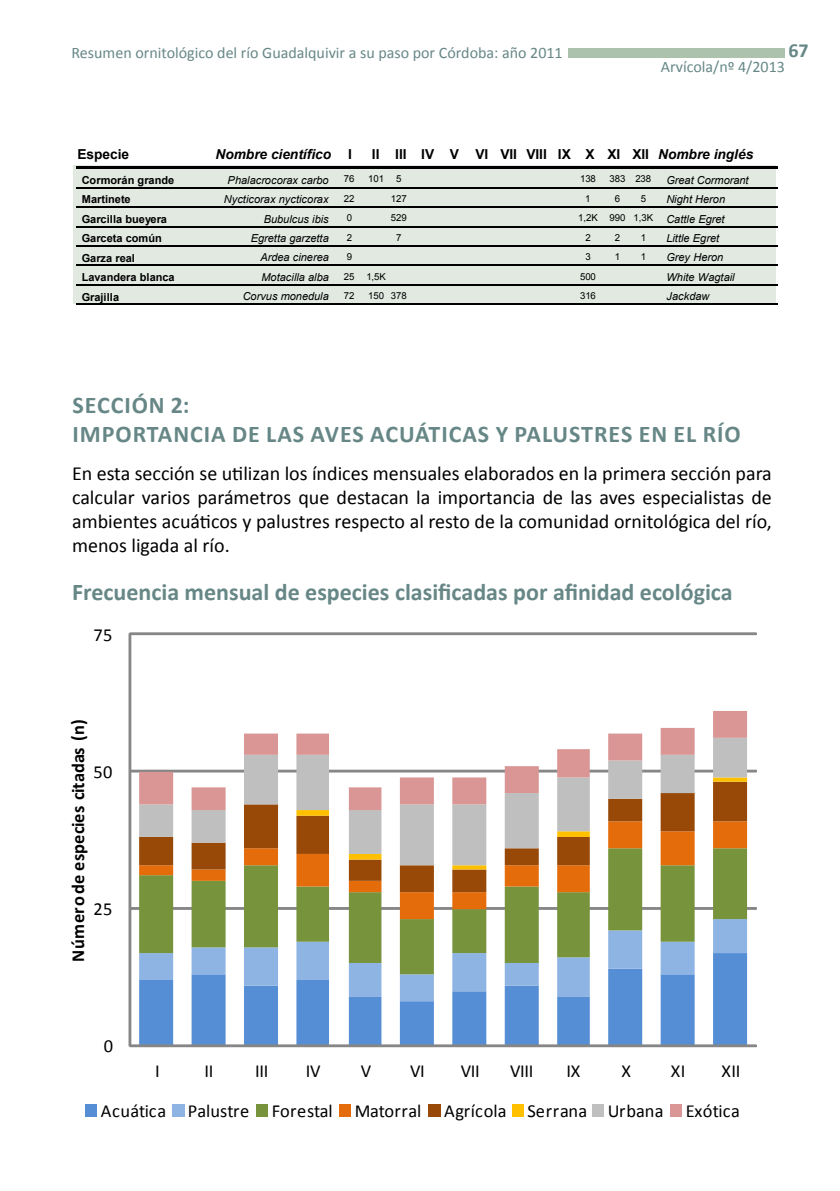
<style>
.page{position:relative;width:840px;height:1191px;background:#fff}
.page>*{position:absolute;margin:0;border:0;box-sizing:border-box;transform-origin:0 0}
.t1{font:700 24px "Calibri";color:#678787}
.t2{font:700 24px/28.8px "Calibri";letter-spacing:.04em;color:#678787}
.t3{font:20px/24px "Calibri";color:#000;text-align:justify}
.t4{font:700 20px "Calibri";color:#678787}
.t5{font:18.4px "Calibri";color:#000}
.t6{font:700 18.4px "Calibri";letter-spacing:.015em;color:#000}
.t7{font:16px "Calibri";color:#678787}
.t8{font:700 13.8px "Arial";letter-spacing:-.005em;color:#000}
.t9{font:italic 700 13.8px "Arial";color:#000}
.t10{font:italic 11px "Arial";color:#000}
.t11{font:700 11px "Arial";color:#000}
.t12{font:9.6px "Arial";letter-spacing:-.01em;color:#000}
.s1{font-style:normal}
.s2{font-style:italic}
.s3{font-style:italic;font-size:11px}
</style>
<div class="page">
<div style="left:568px;top:48px;width:216px;height:10px;background:#adc2ad"></div>
<div style="left:73px;top:166px;width:702px;height:138px;background:#e1e9e1"></div>
<svg style="left:85px;top:632px;width:672px;height:485px"></svg>
<hr style="left:76px;top:166px;width:701px;height:3px;background:#000">
<hr style="left:76px;top:187px;width:701px;height:1px;background:#000">
<hr style="left:76px;top:206px;width:701px;height:2px;background:#000">
<hr style="left:76px;top:226px;width:701px;height:1px;background:#000">
<hr style="left:76px;top:245px;width:701px;height:2px;background:#000">
<hr style="left:76px;top:265px;width:701px;height:1px;background:#000">
<hr style="left:76px;top:284px;width:701px;height:1px;background:#000">
<hr style="left:76px;top:304px;width:701px;height:1px;background:#000">
<p class="t7" style="left:71px;top:43px;width:492px">Resumen ornitológico del río Guadalquivir a su paso por Córdoba: año 2011</p>
<p class="t4" style="left:788px;top:38px;width:22px">67</p>
<p class="t7" style="left:660px;top:57px;width:125px">Arvícola/nº 4/2013</p>
<p class="t8" style="left:78px;top:145px;width:53px">Especie</p>
<p class="t9" style="left:215px;top:146px;width:138px">Nombre científico <span class="s1">I</span></p>
<p class="t8" style="left:371px;top:145px;width:383px">II III IV V VI VII VIII IX X XI XII <span class="s2">Nombre inglés</span></p>
<p class="t11" style="left:82px;top:173px;width:94px">Cormorán grande</p>
<p class="t10" style="left:227px;top:173px;width:103px">Phalacrocorax carbo</p>
<p class="t12" style="left:344px;top:173px;width:12px">76</p>
<p class="t12" style="left:368px;top:173px;width:17px">101</p>
<p class="t12" style="left:396px;top:173px;width:7px">5</p>
<p class="t12" style="left:579px;top:173px;width:17px">138</p>
<p class="t12" style="left:609px;top:173px;width:43px">383 238</p>
<p class="t10" style="left:666px;top:173px;width:84px">Great Cormorant</p>
<p class="t11" style="left:82px;top:192px;width:50px">Martinete</p>
<p class="t10" style="left:224px;top:192px;width:106px">Nycticorax nycticorax</p>
<p class="t12" style="left:344px;top:192px;width:12px">22</p>
<p class="t12" style="left:390px;top:192px;width:17px">127</p>
<p class="t12" style="left:585px;top:192px;width:7px">1</p>
<p class="t12" style="left:614px;top:192px;width:7px">6</p>
<p class="t12" style="left:640px;top:192px;width:7px">5</p>
<p class="t10" style="left:666px;top:192px;width:60px">Night Heron</p>
<p class="t11" style="left:82px;top:212px;width:87px">Garcilla bueyera</p>
<p class="t10" style="left:263px;top:212px;width:67px">Bubulcus ibis</p>
<p class="t12" style="left:346px;top:212px;width:7px">0</p>
<p class="t12" style="left:390px;top:212px;width:17px">529</p>
<p class="t12" style="left:578px;top:212px;width:148px">1,2K 990 1,3K <span class="s3">Cattle Egret</span></p>
<p class="t11" style="left:82px;top:231px;width:82px">Garceta común</p>
<p class="t10" style="left:250px;top:231px;width:79px">Egretta garzetta</p>
<p class="t12" style="left:346px;top:231px;width:7px">2</p>
<p class="t12" style="left:396px;top:231px;width:7px">7</p>
<p class="t12" style="left:585px;top:231px;width:7px">2</p>
<p class="t12" style="left:614px;top:231px;width:7px">2</p>
<p class="t12" style="left:640px;top:231px;width:7px">1</p>
<p class="t10" style="left:666px;top:231px;width:54px">Little Egret</p>
<p class="t11" style="left:82px;top:251px;width:55px">Garza real</p>
<p class="t10" style="left:260px;top:250px;width:70px">Ardea cinerea</p>
<p class="t12" style="left:346px;top:250px;width:7px">9</p>
<p class="t12" style="left:585px;top:250px;width:7px">3</p>
<p class="t12" style="left:614px;top:250px;width:7px">1</p>
<p class="t12" style="left:640px;top:250px;width:7px">1</p>
<p class="t10" style="left:666px;top:250px;width:58px">Grey Heron</p>
<p class="t11" style="left:82px;top:270px;width:94px">Lavandera blanca</p>
<p class="t10" style="left:261px;top:270px;width:69px">Motacilla alba</p>
<p class="t12" style="left:344px;top:270px;width:43px">25 1,5K</p>
<p class="t12" style="left:579px;top:270px;width:17px">500</p>
<p class="t10" style="left:666px;top:270px;width:70px">White Wagtail</p>
<p class="t11" style="left:82px;top:289px;width:39px">Grajilla</p>
<p class="t10" style="left:242px;top:289px;width:88px">Corvus monedula</p>
<p class="t12" style="left:344px;top:289px;width:12px">72</p>
<p class="t12" style="left:368px;top:289px;width:40px">150 378</p>
<p class="t12" style="left:579px;top:289px;width:17px">316</p>
<p class="t10" style="left:666px;top:289px;width:44px">Jackdaw</p>
<p class="t2" style="left:72px;top:389px;width:667px">SECCIÓN 2:<br>IMPORTANCIA DE LAS AVES ACUÁTICAS Y PALUSTRES EN EL RÍO</p>
<p class="t3" style="left:72px;top:460px;width:701px">En esta sección se utilizan los índices mensuales elaborados en la primera sección para calcular varios parámetros que destacan la importancia de las aves especialistas de ambientes acuáticos y palustres respecto al resto de la comunidad ornitológica del río, menos ligada al río.</p>
<p class="t1" style="left:72px;top:577px;width:661px">Frecuencia mensual de especies clasificadas por afinidad ecológica</p>
<p class="t5" style="left:93px;top:623px;width:21px">75</p>
<p class="t6" style="left:67px;top:961px;width:244px;rotate:-90deg">Número de especies citadas (n)</p>
<p class="t5" style="left:93px;top:760px;width:21px">50</p>
<p class="t5" style="left:93px;top:897px;width:21px">25</p>
<p class="t5" style="left:104px;top:1034px;width:11px">0</p>
<p class="t5" style="left:155px;top:1059px;width:6px">I</p>
<p class="t5" style="left:204px;top:1059px;width:10px">II</p>
<p class="t5" style="left:255px;top:1059px;width:15px">III</p>
<p class="t5" style="left:306px;top:1059px;width:16px">IV</p>
<p class="t5" style="left:361px;top:1059px;width:12px">V</p>
<p class="t5" style="left:410px;top:1059px;width:16px">VI</p>
<p class="t5" style="left:460px;top:1059px;width:20px">VII</p>
<p class="t5" style="left:510px;top:1059px;width:25px">VIII</p>
<p class="t5" style="left:566px;top:1059px;width:15px">IX</p>
<p class="t5" style="left:621px;top:1059px;width:11px">X</p>
<p class="t5" style="left:670px;top:1059px;width:16px">XI</p>
<p class="t5" style="left:721px;top:1059px;width:20px">XII</p>
<p class="t5" style="left:101px;top:1099px;width:640px">Acuática Palustre Forestal Matorral Agrícola Serrana Urbana Exótica</p>
</div>
